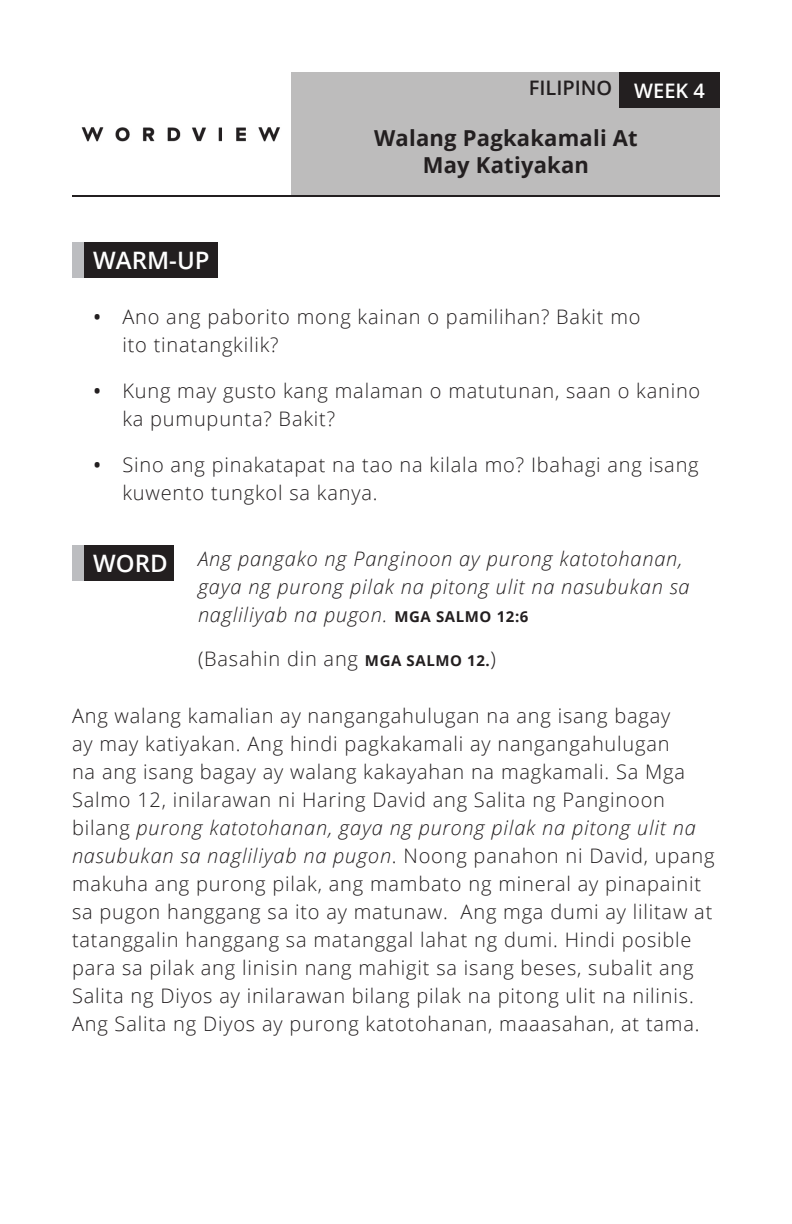
<style>
.page{position:relative;width:792px;height:1224px;background:#fff}
.page>*{position:absolute;margin:0;border:0;box-sizing:border-box;transform-origin:0 0}
.header_text{font:600 24px "Open Sans";color:#fff}
.title_01{font:700 22px/26.4px "Open Sans";letter-spacing:.01em;color:#231f20;text-align:center}
.body_text_01{font:300 20px/28px "Open Sans";letter-spacing:.04em;color:#231f20}
.verse_text_01{font:italic 300 20px/28px "Open Sans";letter-spacing:.04em;color:#231f20}
.verse_text_02{font:300 20px "Open Sans";letter-spacing:.04em;color:#231f20}
.filipino_text{font:600 20px "Open Sans";color:#231f20}
.week_num_01{font:600 20px "Open Sans";color:#fff}
.s1{font-weight:600}
.s2{font-weight:700;font-style:normal;font-size:15px}
.s3{font-weight:700;font-size:15px}
.s4{font-style:italic}
</style>
<div class="page">
<img style="left:81px;top:72px;width:211px;height:123px">
<div style="left:292px;top:72px;width:428px;height:124px;background:#bdbcbc"></div>
<hr style="left:72px;top:195px;width:648px;height:2px;background:#231f20">
<div style="left:619px;top:72px;width:101px;height:36px;background:#231f20"></div>
<div style="left:72px;top:242px;width:12px;height:36px;background:#bcbdc0"></div>
<div style="left:84px;top:242px;width:133px;height:36px;background:#231f20"></div>
<div style="left:72px;top:545px;width:12px;height:36px;background:#bcbdc0"></div>
<div style="left:84px;top:545px;width:90px;height:36px;background:#231f20"></div>
<p class="filipino_text" style="left:529px;top:74px;width:85px">FILIPINO</p>
<p class="week_num_01" style="left:634px;top:77px;width:72px">WEEK 4</p>
<p class="title_01" style="left:374px;top:125px;width:265px">Walang Pagkakamali At<br>May Katiyakan</p>
<p class="header_text" style="left:93px;top:244px;width:118px">WARM-UP</p>
<p class="body_text_01" style="left:122px;top:302px;width:520px;text-indent:-29px"><span class="s1">•</span> Ano ang paborito mong kainan o pamilihan? Bakit mo ito tinatangkilik?</p>
<p class="body_text_01" style="left:122px;top:376px;width:579px;text-indent:-29px"><span class="s1">•</span> Kung may gusto kang malaman o matutunan, saan o kanino ka pumupunta? Bakit?</p>
<p class="body_text_01" style="left:122px;top:450px;width:578px;text-indent:-29px"><span class="s1">•</span> Sino ang pinakatapat na tao na kilala mo? Ibahagi ang isang kuwento tungkol sa kanya.</p>
<p class="header_text" style="left:93px;top:547px;width:76px">WORD</p>
<p class="verse_text_01" style="left:198px;top:544px;width:493px">Ang pangako ng Panginoon ay purong katotohanan, gaya ng purong pilak na pitong ulit na nasubukan sa nagliliyab na pugon. <span class="s2">MGA SALMO 12:6</span></p>
<p class="verse_text_02" style="left:198px;top:645px;width:299px">(Basahin din ang <span class="s3">MGA SALMO 12.</span>)</p>
<p class="body_text_01" style="left:72px;top:701px;width:644px">Ang walang kamalian ay nangangahulugan na ang isang bagay<br>ay may katiyakan. Ang hindi pagkakamali ay nangangahulugan<br>na ang isang bagay ay walang kakayahan na magkamali. Sa Mga Salmo 12, inilarawan ni Haring David ang Salita ng Panginoon bilang <span class="s4">purong katotohanan, gaya ng purong pilak na pitong ulit na nasubukan sa nagliliyab na pugon</span>. Noong panahon ni David, upang makuha ang purong pilak, ang mambato ng mineral ay pinapainit sa pugon hanggang sa ito ay matunaw. Ang mga dumi ay lilitaw at tatanggalin hanggang sa matanggal lahat ng dumi. Hindi posible para sa pilak ang linisin nang mahigit sa isang beses, subalit ang Salita ng Diyos ay inilarawan bilang pilak na pitong ulit na nilinis.<br>Ang Salita ng Diyos ay purong katotohanan, maaasahan, at tama.</p>
</div>
